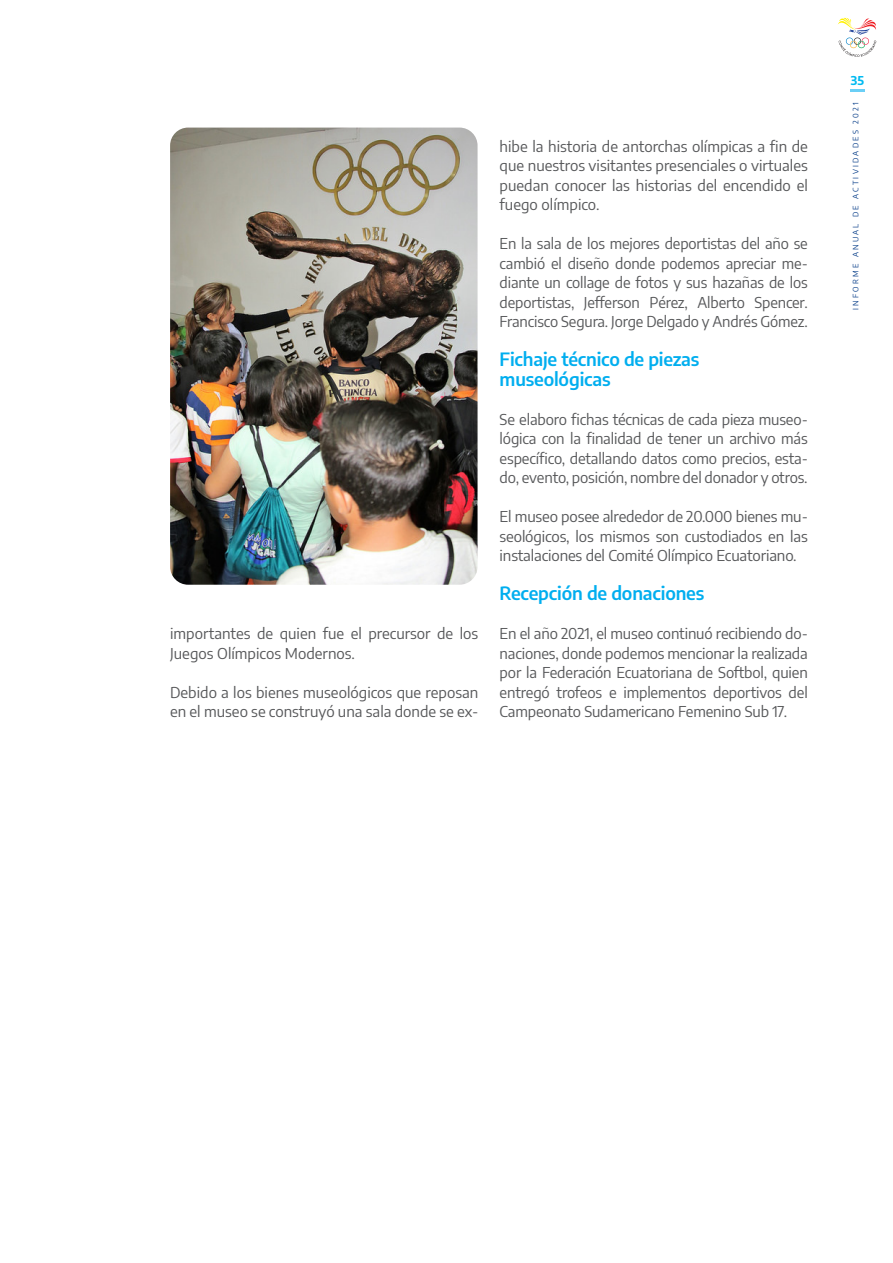
<style>
.page{position:relative;width:893px;height:1263px;background:#fff}
.page>*{position:absolute;margin:0;border:0;box-sizing:border-box;transform-origin:0 0}
.t1{font:600 18px/19.5px "Encode Sans";letter-spacing:-.01em;color:#00aeef}
.t2{font:15px/19.5px "Encode Sans";letter-spacing:-.005em;color:#57585a;text-align:justify}
.t3{font:700 12px "Encode Sans";color:#00baf1}
.t4{font:7.5px "Encode Sans";letter-spacing:.3em;color:#083e89}
</style>
<div class="page">
<hr style="left:850px;top:89px;width:14px;height:3px;background:#6bcff6">
<svg style="left:838px;top:18px;width:38px;height:39px"></svg>
<img style="left:170px;top:128px;width:308px;height:457px">
<p class="t2" style="left:170px;top:623px;width:310px">importantes de quien fue el precursor de los<br>Juegos Olímpicos Modernos.</p>
<p class="t2" style="left:170px;top:681px;width:310px">Debido a los bienes museológicos que reposan en el museo se construyó una sala donde se ex-</p>
<p class="t2" style="left:500px;top:135px;width:310px">hibe la historia de antorchas olímpicas a fin de que nuestros visitantes presenciales o virtuales puedan conocer las historias del encendido el fuego olímpico.</p>
<p class="t2" style="left:500px;top:233px;width:310px">En la sala de los mejores deportistas del año se cambió el diseño donde podemos apreciar me&shy;diante un collage de fotos y sus hazañas de los deportistas, Jefferson Pérez, Alberto Spencer.<br>Francisco Segura. Jorge Delgado y Andrés Gómez.</p>
<p class="t1" style="left:500px;top:349px;width:201px">Fichaje técnico de piezas museológicas</p>
<p class="t2" style="left:500px;top:408px;width:310px">Se elaboro fichas técnicas de cada pieza museo&shy;lógica con la finalidad de tener un archivo más específico, detallando datos como precios, esta&shy;do, evento, posición, nombre del donador y otros.</p>
<p class="t2" style="left:500px;top:506px;width:310px">El museo posee alrededor de 20.000 bienes mu&shy;seológicos, los mismos son custodiados en las instalaciones del Comité Olímpico Ecuatoriano.</p>
<p class="t1" style="left:500px;top:583px;width:206px">Recepción de donaciones</p>
<p class="t2" style="left:500px;top:623px;width:310px">En el año 2021, el museo continuó recibiendo do&shy;naciones, donde podemos mencionar la realizada por la Federación Ecuatoriana de Softbol, quien entregó trofeos e implementos deportivos del Campeonato Sudamericano Femenino Sub 17.</p>
<p class="t3" style="left:851px;top:72px;width:15px">35</p>
<p class="t4" style="left:850px;top:310px;width:209px;rotate:-90deg">INFORME ANUAL DE ACTIVIDADES 2021</p>
</div>
